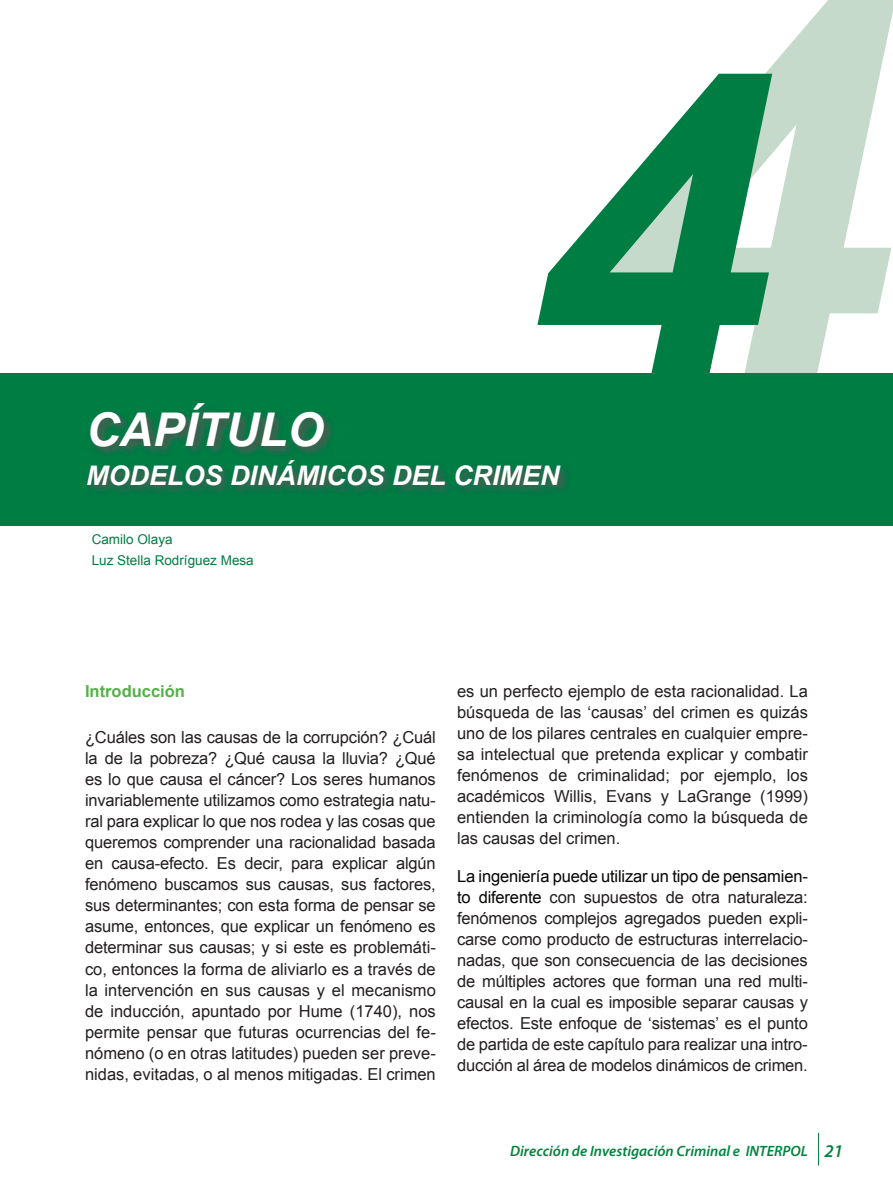
<style>
.page{position:relative;width:893px;height:1191px;background:#fff}
.page>*{position:absolute;margin:0;border:0;box-sizing:border-box;transform-origin:0 0}
.t1{font:italic 700 440.7px "Arial";color:#007d43}
.t2{font:italic 700 46.5px "Arial";color:#fff}
.t3{font:italic 700 27px "Arial";color:#fff}
.t4{font:16.5px/21px "Arial";color:#231f20;text-align:justify}
.t5{font:700 16.5px "Arial";color:#53b247}
.t6{font:italic 600 15px "Myriad Pro";color:#00843d}
.t7{font:13.5px/21px "Arial";color:#007d43}
.s1{font-size:550.95px;color:#c5daca}
.s2{color:#040503}
.s3{font-size:18px}
</style>
<div class="page">
<hr style="left:818px;top:1133px;width:1px;height:32px;background:#00843d">
<div style="left:0;top:373px;width:893px;height:152px;background:#007d43"></div>
<img style="left:91px;top:406px;width:241px;height:49px">
<img style="left:88px;top:464px;width:479px;height:29px">
<h1 class="t1" style="left:525px;top:-59px;width:369px">4<span class="s1">4</span></h1>
<h2 class="t2" style="left:86px;top:398px;width:239px">CAPÍTULO</h2>
<h3 class="t3" style="left:86px;top:457px;width:475px">MODELOS DINÁMICOS DEL CRIMEN</h3>
<p class="t7" style="left:92px;top:529px;width:164px">Camilo Olaya<br>Luz Stella Rodríguez Mesa</p>
<p class="t5" style="left:85px;top:680px;width:101px">Introducción</p>
<p class="t4" style="left:85px;top:727px;width:352px">¿Cuáles son las causas de la corrupción? ¿Cuál la de la pobreza? ¿Qué causa la lluvia? ¿Qué es lo que causa el cáncer? Los seres humanos invariablemente utilizamos como estrategia natu&shy;ral para explicar lo que nos rodea y las cosas que queremos comprender una racionalidad basada en causa-efecto. Es decir, para explicar algún fenómeno buscamos sus causas, sus factores, sus determinantes; con esta forma de pensar se asume, entonces, que explicar un fenómeno es determinar sus causas; y si este es problemáti&shy;co, entonces la forma de aliviarlo es a través de la intervención en sus causas y el mecanismo de inducción, apuntado por Hume (1740), nos permite pensar que futuras ocurrencias del fe&shy;nómeno (o en otras latitudes) pueden ser preve&shy;nidas, evitadas, o al menos mitigadas. El crimen</p>
<p class="t4" style="left:457px;top:681px;width:352px">es un perfecto ejemplo de esta racionalidad. La búsqueda de las ‘causas’ del crimen es quizás uno de los pilares centrales en cualquier empre&shy;sa intelectual que pretenda explicar y combatir fenómenos de criminalidad; por ejemplo, los académicos Willis, Evans y LaGrange (1999) entienden la criminología como la búsqueda de las causas del crimen.</p>
<p class="t4" style="left:457px;top:866px;width:352px"><span class="s2">La ingeniería puede utilizar un tipo de pensamien&shy;to diferente</span> con supuestos de otra naturaleza: fenómenos complejos agregados pueden expli&shy;carse como producto de estructuras interrelacio&shy;nadas, que son consecuencia de las decisiones de múltiples actores que forman una red multi&shy;causal en la cual es imposible separar causas y efectos. Este enfoque de ‘sistemas’ es el punto de partida de este capítulo para realizar una intro&shy;ducción al área de modelos dinámicos de crimen.</p>
<p class="t6" style="left:510px;top:1141px;width:334px">Dirección de Investigación Criminal e INTERPOL <span class="s3">21</span></p>
</div>
